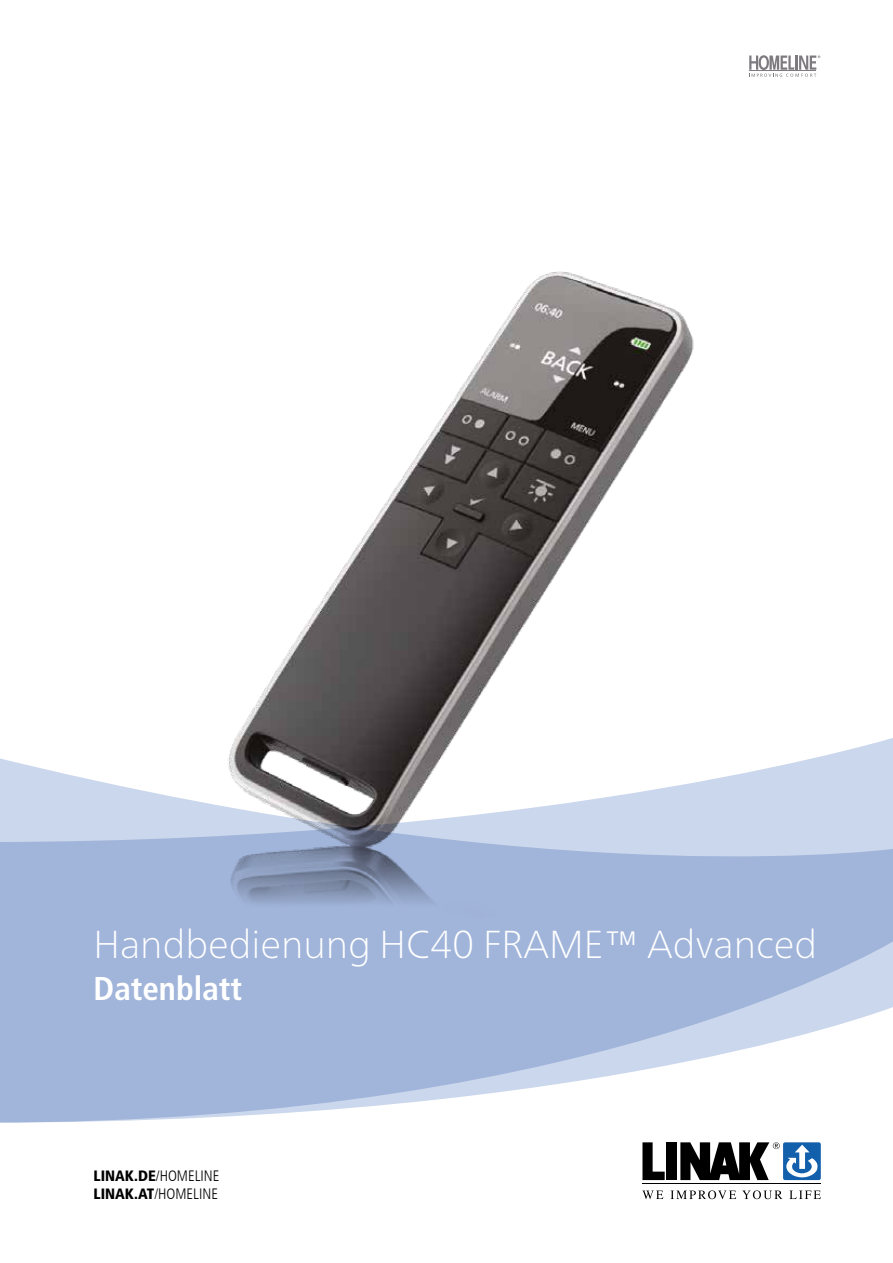
<style>
.page{position:relative;width:893px;height:1263px;background:#fff}
.page>*{position:absolute;margin:0;border:0;box-sizing:border-box;transform-origin:0 0}
.t1{font:100 39px "Frutiger Neue LT Pro";color:#fff}
.t2{font:700 condensed 33px "Frutiger LT Com";color:#fff}
.t3{font:300 condensed 15px/18px "Frutiger LT Com";color:#000}
.s1{font-weight:900}
</style>
<div class="page">
<img style="left:238px;top:271px;width:456px;height:463px">
<svg style="left:229px;top:734px;width:664px;height:21px"></svg>
<svg style="left:0;top:755px;width:893px;height:368px;fill:#a1b5da"></svg>
<svg style="left:749px;top:55px;width:71px;height:22px"></svg>
<hr style="left:749px;top:71px;width:67px;height:1px;background:#7d7b80">
<svg style="left:642px;top:1142px;width:23px;height:38px"></svg>
<div style="left:666px;top:1142px;width:11px;height:38px;background:#000"></div>
<svg style="left:642px;top:1190px;width:21px;height:9px"></svg>
<svg style="left:670px;top:1190px;width:66px;height:9px"></svg>
<svg style="left:742px;top:1190px;width:40px;height:9px"></svg>
<svg style="left:789px;top:1190px;width:32px;height:9px"></svg>
<hr style="left:642px;top:1183px;width:179px;height:1px;background:#000">
<svg style="left:680px;top:1142px;width:141px;height:38px"></svg>
<h1 class="t1" style="left:94px;top:921px;width:725px">Handbedienung HC40 FRAME™ Advanced</h1>
<h2 class="t2" style="left:94px;top:969px;width:150px">Datenblatt</h2>
<p class="t3" style="left:94px;top:1167px;width:127px"><span class="s1">LINAK.DE</span>/HOMELINE<br><span class="s1">LINAK.AT</span>/HOMELINE</p>
</div>
